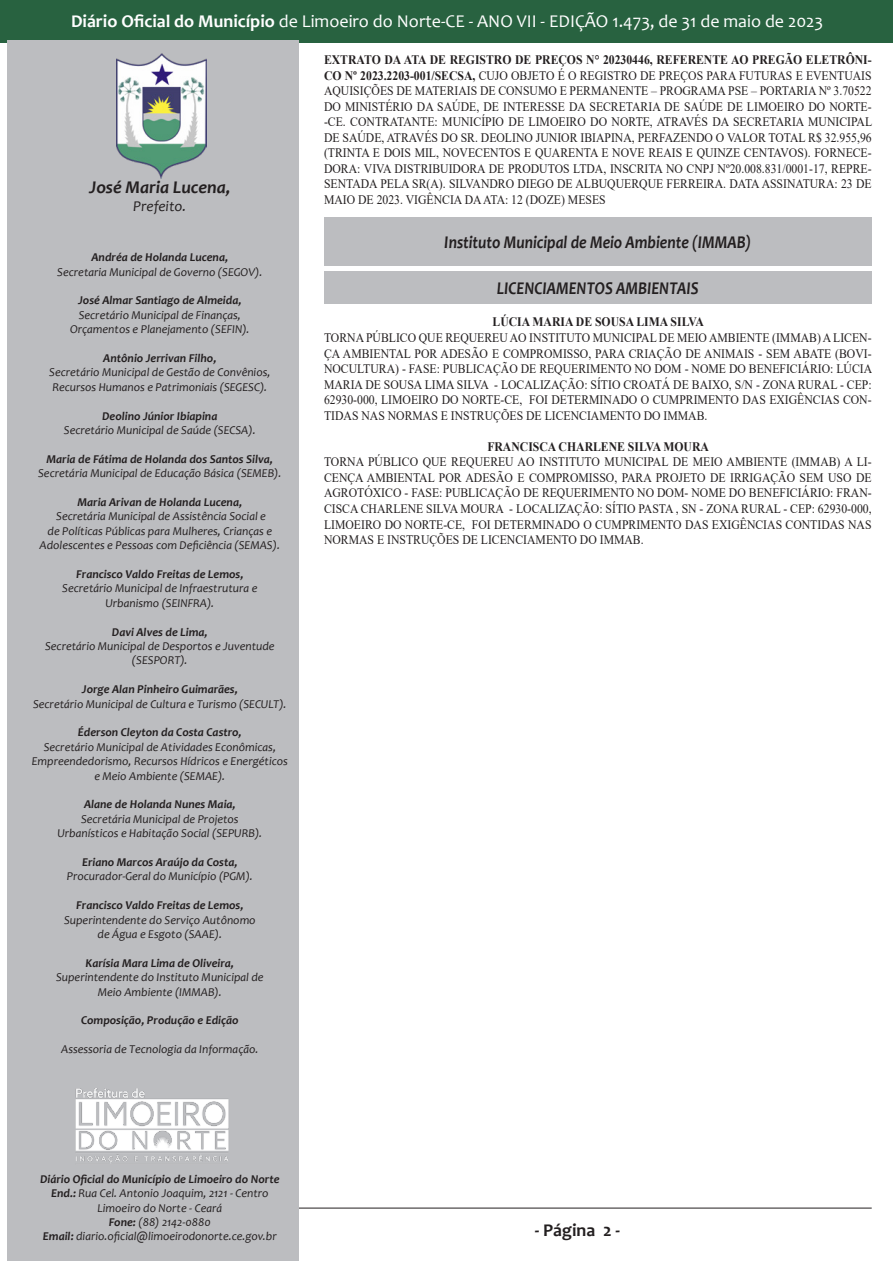
<style>
.page{position:relative;width:893px;height:1263px;background:#fff}
.page>*{position:absolute;margin:0;border:0;box-sizing:border-box;transform-origin:0 0}
.t1{font:18px "Candara";color:#fff}
.t2{font:italic 700 18px "Candara";color:#231f20;scale:.87 1}
.t3{font:italic 700 18px "Candara";color:#231f20}
.t4{font:700 18px "Candara";color:#231f20}
.t5{font:italic 15px "Candara";color:#231f20}
.t6{font:12.9px/15.6px "Times New Roman";color:#231f20;text-align:justify;scale:.9 1}
.t7{font:700 12.9px "Times New Roman";color:#231f20;scale:.9 1}
.t8{font:italic 12px/14.4px "Candara";color:#231f20;text-align:center}
.t9{font:italic 700 12px "Candara";color:#231f20}
.s1{font-weight:700}
</style>
<div class="page">
<div style="left:1px;top:0;width:892px;height:42px;background:#286240"></div>
<hr style="left:21px;top:1208px;width:851px;height:1px;background:#231f20">
<div style="left:7px;top:40px;width:292px;height:1221px;background:#bcbdc0"></div>
<img style="left:116px;top:53px;width:91px;height:125px">
<img style="left:75px;top:1088px;width:154px;height:75px">
<div style="left:324px;top:271px;width:547px;height:32px;background:#bcbdc0"></div>
<div style="left:324px;top:217px;width:547px;height:49px;background:#bcbdc0"></div>
<h1 class="t1" style="left:71px;top:10px;width:754px"><span class="s1">Diário Oficial do Município</span> de Limoeiro do Norte-CE - ANO VII - EDIÇÃO 1.473, de 31 de maio de 2023</h1>
<p class="t3" style="left:89px;top:176px;width:143px">José Maria Lucena,</p>
<p class="t5" style="left:133px;top:196px;width:55px">Prefeito.</p>
<p class="t9" style="left:92px;top:250px;width:138px">Andréa de Holanda Lucena,</p>
<p class="t8" style="left:57px;top:264px;width:207px">Secretaria Municipal de Governo (SEGOV).</p>
<p class="t9" style="left:78px;top:293px;width:165px">José Almar Santiago de Almeida,</p>
<p class="t8" style="left:79px;top:307px;width:164px">Secretário Municipal de Finanças,</p>
<p class="t8" style="left:70px;top:322px;width:181px">Orçamentos e Planejamento (SEFIN).</p>
<p class="t9" style="left:103px;top:350px;width:115px">Antônio Jerrivan Filho,</p>
<p class="t8" style="left:49px;top:365px;width:223px">Secretário Municipal de Gestão de Convênios,</p>
<p class="t8" style="left:52px;top:379px;width:216px">Recursos Humanos e Patrimoniais (SEGESC).</p>
<p class="t9" style="left:102px;top:408px;width:117px">Deolino Júnior Ibiapina</p>
<p class="t8" style="left:64px;top:423px;width:193px">Secretário Municipal de Saúde (SECSA).</p>
<p class="t9" style="left:47px;top:451px;width:228px">Maria de Fátima de Holanda dos Santos Silva,</p>
<p class="t8" style="left:38px;top:466px;width:245px">Secretária Municipal de Educação Básica (SEMEB).</p>
<p class="t9" style="left:78px;top:494px;width:166px">Maria Arivan de Holanda Lucena,</p>
<p class="t8" style="left:56px;top:509px;width:211px">Secretária Municipal de Assistência Social e</p>
<p class="t8" style="left:48px;top:523px;width:226px">de Políticas Públicas para Mulheres, Crianças e</p>
<p class="t8" style="left:40px;top:538px;width:242px">Adolescentes e Pessoas com Deficiência (SEMAS).</p>
<p class="t9" style="left:76px;top:566px;width:169px">Francisco Valdo Freitas de Lemos,</p>
<p class="t8" style="left:62px;top:581px;width:197px">Secretário Municipal de Infraestrutura e</p>
<p class="t8" style="left:105px;top:595px;width:110px">Urbanismo (SEINFRA).</p>
<p class="t9" style="left:112px;top:624px;width:97px">Davi Alves de Lima,</p>
<p class="t8" style="left:45px;top:639px;width:231px">Secretário Municipal de Desportos e Juventude (SESPORT).</p>
<p class="t9" style="left:82px;top:682px;width:157px">Jorge Alan Pinheiro Guimarães,</p>
<p class="t8" style="left:33px;top:696px;width:255px">Secretário Municipal de Cultura e Turismo (SECULT).</p>
<p class="t9" style="left:78px;top:725px;width:165px">Éderson Cleyton da Costa Castro,</p>
<p class="t8" style="left:32px;top:739px;width:257px">Secretário Municipal de Atividades Econômicas,<br>Empreendedorismo, Recursos Hídricos e Energéticos e Meio Ambiente (SEMAE).</p>
<p class="t9" style="left:84px;top:797px;width:153px">Alane de Holanda Nunes Maia,</p>
<p class="t8" style="left:81px;top:811px;width:159px">Secretária Municipal de Projetos</p>
<p class="t8" style="left:57px;top:826px;width:206px">Urbanísticos e Habitação Social (SEPURB).</p>
<p class="t9" style="left:82px;top:854px;width:157px">Eriano Marcos Araújo da Costa,</p>
<p class="t8" style="left:67px;top:869px;width:188px">Procurador-Geral do Município (PGM).</p>
<p class="t9" style="left:76px;top:898px;width:169px">Francisco Valdo Freitas de Lemos,</p>
<p class="t8" style="left:64px;top:912px;width:193px">Superintendente do Serviço Autônomo de Água e Esgoto (SAAE).</p>
<p class="t9" style="left:86px;top:955px;width:150px">Karísia Mara Lima de Oliveira,</p>
<p class="t8" style="left:56px;top:970px;width:209px">Superintendente do Instituto Municipal de<br>Meio Ambiente (IMMAB).</p>
<p class="t9" style="left:81px;top:1013px;width:159px">Composição, Produção e Edição</p>
<p class="t8" style="left:61px;top:1042px;width:199px">Assessoria de Tecnologia da Informação.</p>
<p class="t6" style="left:324px;top:52px;width:610px"><span class="s1">EXTRATO DA ATA DE REGISTRO DE PREÇOS N° 20230446, REFERENTE AO PREGÃO ELETRÔNI-CO Nº 2023.2203-001/SECSA,</span> CUJO OBJETO É O REGISTRO DE PREÇOS PARA FUTURAS E EVENTUAIS AQUISIÇÕES DE MATERIAIS DE CONSUMO E PERMANENTE – PROGRAMA PSE – PORTARIA Nº 3.70522<br>DO MINISTÉRIO DA SAÚDE, DE INTERESSE DA SECRETARIA DE SAÚDE DE LIMOEIRO DO NORTE--CE. CONTRATANTE: MUNICÍPIO DE LIMOEIRO DO NORTE, ATRAVÉS DA SECRETARIA MUNICIPAL DE SAÚDE, ATRAVÉS DO SR. DEOLINO JUNIOR IBIAPINA, PERFAZENDO O VALOR TOTAL R$ 32.955,96 (TRINTA E DOIS MIL, NOVECENTOS E QUARENTA E NOVE REAIS E QUINZE CENTAVOS). FORNECE-DORA: VIVA DISTRIBUIDORA DE PRODUTOS LTDA, INSCRITA NO CNPJ Nº20.008.831/0001-17, REPRE-SENTADA PELA SR(A). SILVANDRO DIEGO DE ALBUQUERQUE FERREIRA. DATA ASSINATURA: 23 DE MAIO DE 2023. VIGÊNCIA DA ATA: 12 (DOZE) MESES</p>
<p class="t2" style="left:444px;top:231px;width:354px">Instituto Municipal de Meio Ambiente (IMMAB)</p>
<p class="t2" style="left:497px;top:276px;width:234px">LICENCIAMENTOS AMBIENTAIS</p>
<p class="t7" style="left:493px;top:313px;width:236px">LÚCIA MARIA DE SOUSA LIMA SILVA</p>
<p class="t6" style="left:324px;top:329px;width:611px">TORNA PÚBLICO QUE REQUEREU AO INSTITUTO MUNICIPAL DE MEIO AMBIENTE (IMMAB) A LICEN-ÇA AMBIENTAL POR ADESÃO E COMPROMISSO, PARA CRIAÇÃO DE ANIMAIS - SEM ABATE (BOVI-NOCULTURA) - FASE: PUBLICAÇÃO DE REQUERIMENTO NO DOM - NOME DO BENEFICIÁRIO: LÚCIA MARIA DE SOUSA LIMA SILVA - LOCALIZAÇÃO: SÍTIO CROATÁ DE BAIXO, S/N - ZONA RURAL - CEP:<br>62930-000, LIMOEIRO DO NORTE-CE, FOI DETERMINADO O CUMPRIMENTO DAS EXIGÊNCIAS CON-TIDAS NAS NORMAS E INSTRUÇÕES DE LICENCIAMENTO DO IMMAB.</p>
<p class="t7" style="left:487px;top:437px;width:248px">FRANCISCA CHARLENE SILVA MOURA</p>
<p class="t6" style="left:324px;top:454px;width:610px">TORNA PÚBLICO QUE REQUEREU AO INSTITUTO MUNICIPAL DE MEIO AMBIENTE (IMMAB) A LI-CENÇA AMBIENTAL POR ADESÃO E COMPROMISSO, PARA PROJETO DE IRRIGAÇÃO SEM USO DE AGROTÓXICO - FASE: PUBLICAÇÃO DE REQUERIMENTO NO DOM- NOME DO BENEFICIÁRIO: FRAN-CISCA CHARLENE SILVA MOURA - LOCALIZAÇÃO: SÍTIO PASTA , SN - ZONA RURAL - CEP: 62930-000, LIMOEIRO DO NORTE-CE, FOI DETERMINADO O CUMPRIMENTO DAS EXIGÊNCIAS CONTIDAS NAS NORMAS E INSTRUÇÕES DE LICENCIAMENTO DO IMMAB.</p>
<p class="t9" style="left:40px;top:1171px;width:241px">Diário Oficial do Município de Limoeiro do Norte</p>
<p class="t8" style="left:51px;top:1186px;width:219px"><span class="s1">End.:</span> Rua Cel. Antonio Joaquim, 2121 - Centro</p>
<p class="t8" style="left:97px;top:1200px;width:126px">Limoeiro do Norte - Ceará</p>
<p class="t8" style="left:109px;top:1215px;width:104px"><span class="s1">Fone:</span> (88) 2142-0880</p>
<p class="t8" style="left:43px;top:1229px;width:235px"><span class="s1">Email:</span> diario.oficial@limoeirodonorte.ce.gov.br</p>
<h1 class="t4" style="left:535px;top:1219px;width:87px">- Página 2 -</h1>
</div>
